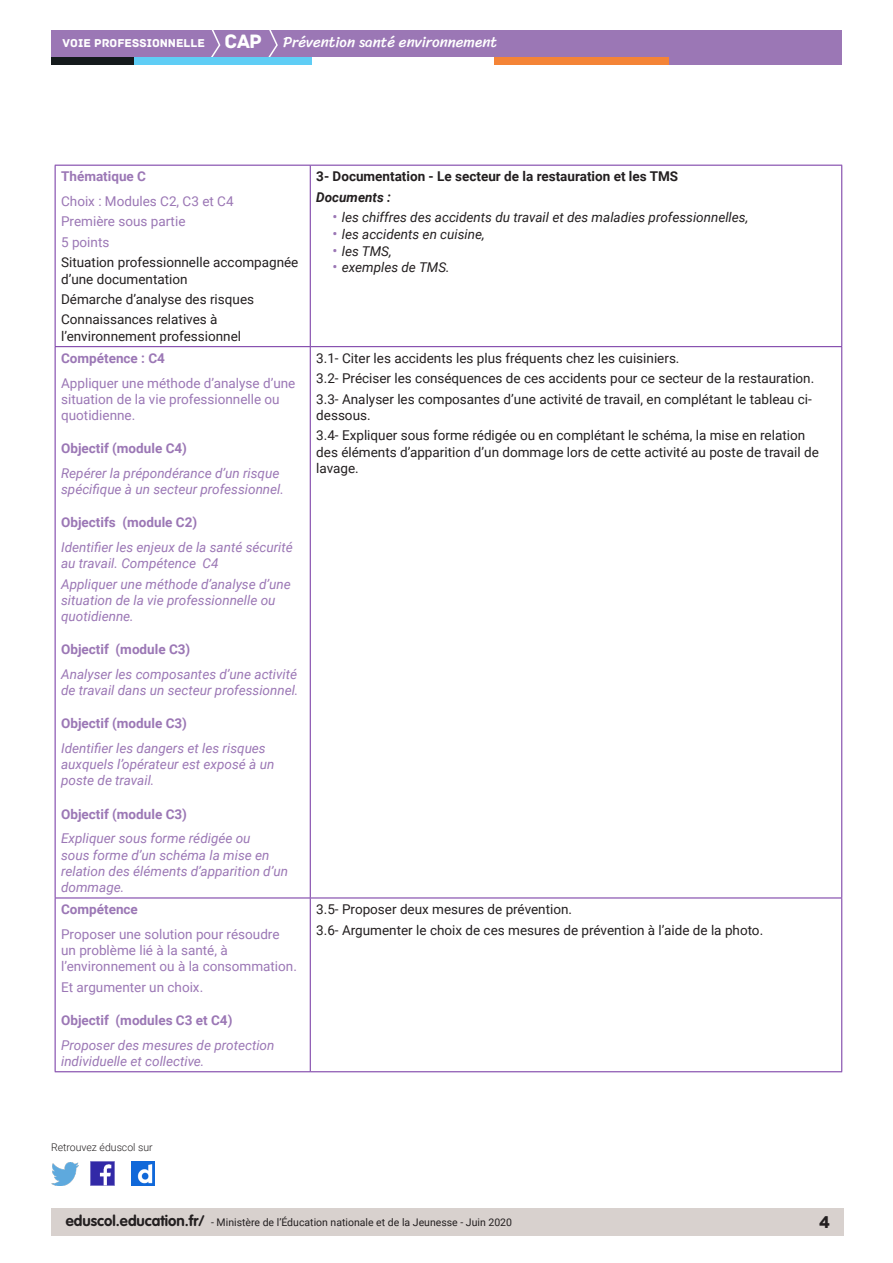
<style>
.page{position:relative;width:893px;height:1263px;background:#fff}
.page>*{position:absolute;margin:0;border:0;box-sizing:border-box;transform-origin:0 0}
.t1{font:18px "Archive";color:#231f20}
.t2{font:15px "Sriracha";color:#fff}
.Corps{font:13.5px/16.2px "Roboto";color:#231f20}
.Corps_Pro{font:italic 13.5px/16.2px "Roboto";color:#9b77b5}
.Corps_Pro-2{font:13.5px/16.2px "Roboto";color:#9b77b5}
.Entête_C1{font:700 13.5px "Roboto";color:#9b77b5}
.t3{font:italic 13.5px "Roboto";color:#231f20}
.Corps-2{font:700 13.5px "Roboto";color:#231f20}
.Corps-3{font:italic 700 13.5px "Roboto";color:#231f20}
.t4{font:10.5px "Roboto";color:#231f20}
.t5{font:300 10.5px "Roboto";color:#231f20}
.s1{font-family:"Archive";font-size:12px}
.s2{font-family:"Archive";font-size:20.4px}
.s3{font-style:normal;font-size:15px;color:#9b77b5}
.s4{font-family:"VAG Rounded Std";font-weight:700;font-size:15px}
</style>
<div class="page">
<div style="left:51px;top:1209px;width:792px;height:27px;background:#d8d1ce"></div>
<div style="left:51px;top:30px;width:791px;height:27px;background:#9b77b5"></div>
<svg style="left:211px;top:30px;width:10px;height:27px"></svg>
<svg style="left:268px;top:30px;width:10px;height:27px"></svg>
<div style="left:133px;top:57px;width:179px;height:8px;background:#5fcdf5"></div>
<div style="left:51px;top:57px;width:82px;height:8px;background:#141a1c"></div>
<div style="left:667px;top:57px;width:175px;height:8px;background:#9b77b5"></div>
<div style="left:494px;top:57px;width:175px;height:8px;background:#f48437"></div>
<img style="left:91px;top:1162px;width:23px;height:23px">
<img style="left:51px;top:1163px;width:28px;height:22px">
<img style="left:132px;top:1162px;width:22px;height:23px">
<hr style="left:55px;top:165px;width:255px;height:1px;background:#7030a0">
<hr style="left:55px;top:166px;width:1px;height:180px;background:#7030a0">
<hr style="left:310px;top:165px;width:532px;height:1px;background:#7030a0">
<hr style="left:310px;top:166px;width:1px;height:180px;background:#7030a0">
<hr style="left:841px;top:166px;width:1px;height:180px;background:#7030a0">
<hr style="left:55px;top:346px;width:255px;height:1px;background:#7030a0">
<hr style="left:55px;top:347px;width:1px;height:550px;background:#7030a0">
<hr style="left:310px;top:346px;width:532px;height:1px;background:#7030a0">
<hr style="left:310px;top:347px;width:1px;height:550px;background:#7030a0">
<hr style="left:841px;top:347px;width:1px;height:550px;background:#7030a0">
<hr style="left:55px;top:897px;width:255px;height:1px;background:#7030a0">
<hr style="left:55px;top:898px;width:1px;height:173px;background:#7030a0">
<hr style="left:310px;top:897px;width:532px;height:1px;background:#7030a0">
<hr style="left:310px;top:898px;width:1px;height:173px;background:#7030a0">
<hr style="left:841px;top:898px;width:1px;height:173px;background:#7030a0">
<hr style="left:55px;top:1071px;width:255px;height:1px;background:#7030a0">
<hr style="left:310px;top:1071px;width:532px;height:1px;background:#7030a0">
<p class="t2" style="left:63px;top:33px;width:436px"><span class="s1">VOIE PROFESSIONNELLE</span> <span class="s2">CAP</span> Prévention santé environnement</p>
<p class="Entête_C1" style="left:61px;top:167px;width:86px">Thématique C</p>
<p class="Corps_Pro-2" style="left:61px;top:193px;width:174px">Choix : Modules C2, C3 et C4</p>
<p class="Corps_Pro-2" style="left:61px;top:213px;width:126px">Première sous partie</p>
<p class="Corps_Pro-2" style="left:61px;top:233px;width:50px">5 points</p>
<p class="Corps" style="left:61px;top:254px;width:239px">Situation professionnelle accompagnée d’une documentation</p>
<p class="Corps" style="left:61px;top:291px;width:194px">Démarche d’analyse des risques</p>
<p class="Corps" style="left:61px;top:311px;width:182px">Connaissances relatives à l’environnement professionnel</p>
<p class="Entête_C1" style="left:61px;top:348px;width:105px">Compétence : C4</p>
<p class="Corps_Pro-2" style="left:61px;top:374px;width:236px">Appliquer une méthode d’analyse d’une situation de la vie professionnelle ou quotidienne.</p>
<p class="Entête_C1" style="left:61px;top:439px;width:127px">Objectif (module C4)</p>
<p class="Corps_Pro" style="left:61px;top:464px;width:224px">Repérer la prépondérance d’un risque spécifique à un secteur professionnel.</p>
<p class="Entête_C1" style="left:61px;top:513px;width:138px">Objectifs (module C2)</p>
<p class="Corps_Pro" style="left:61px;top:538px;width:233px">Identifier les enjeux de la santé sécurité au travail. Compétence C4</p>
<p class="Corps_Pro" style="left:61px;top:575px;width:231px">Appliquer une méthode d’analyse d’une situation de la vie professionnelle ou quotidienne.</p>
<p class="Entête_C1" style="left:61px;top:640px;width:131px">Objectif (module C3)</p>
<p class="Corps_Pro" style="left:61px;top:665px;width:239px">Analyser les composantes d’une activité de travail dans un secteur professionnel.</p>
<p class="Entête_C1" style="left:61px;top:714px;width:127px">Objectif (module C3)</p>
<p class="Corps_Pro" style="left:61px;top:740px;width:215px">Identifier les dangers et les risques auxquels l’opérateur est exposé à un poste de travail.</p>
<p class="Entête_C1" style="left:61px;top:804px;width:127px">Objectif (module C3)</p>
<p class="Corps_Pro" style="left:61px;top:830px;width:228px">Expliquer sous forme rédigée ou<br>sous forme d’un schéma la mise en relation des éléments d’apparition d’un dommage.</p>
<p class="Entête_C1" style="left:61px;top:900px;width:78px">Compétence</p>
<p class="Corps_Pro-2" style="left:61px;top:925px;width:237px">Proposer une solution pour résoudre un problème lié à la santé, à l’environnement ou à la consommation.</p>
<p class="Corps_Pro-2" style="left:61px;top:978px;width:144px">Et argumenter un choix.</p>
<p class="Entête_C1" style="left:61px;top:1011px;width:173px">Objectif (modules C3 et C4)</p>
<p class="Corps_Pro" style="left:61px;top:1036px;width:215px">Proposer des mesures de protection individuelle et collective.</p>
<p class="Corps-2" style="left:316px;top:167px;width:363px">3- Documentation - Le secteur de la restauration et les TMS</p>
<p class="Corps-3" style="left:316px;top:187px;width:76px">Documents :</p>
<p class="t3" style="left:333px;top:208px;width:417px"><span class="s3">•</span> les chiffres des accidents du travail et des maladies professionnelles,</p>
<p class="t3" style="left:333px;top:225px;width:154px"><span class="s3">•</span> les accidents en cuisine,</p>
<p class="t3" style="left:333px;top:241px;width:61px"><span class="s3">•</span> les TMS,</p>
<p class="t3" style="left:333px;top:258px;width:119px"><span class="s3">•</span> exemples de TMS.</p>
<p class="Corps" style="left:316px;top:349px;width:365px">3.1- Citer les accidents les plus fréquents chez les cuisiniers.</p>
<p class="Corps" style="left:316px;top:370px;width:500px">3.2- Préciser les conséquences de ces accidents pour ce secteur de la restauration.</p>
<p class="Corps" style="left:316px;top:390px;width:497px">3.3- Analyser les composantes d’une activité de travail, en complétant le tableau ci&shy;dessous.</p>
<p class="Corps" style="left:316px;top:427px;width:504px">3.4- Expliquer sous forme rédigée ou en complétant le schéma, la mise en relation des éléments d’apparition d’un dommage lors de cette activité au poste de travail de lavage.</p>
<p class="Corps" style="left:316px;top:901px;width:257px">3.5- Proposer deux mesures de prévention.</p>
<p class="Corps" style="left:316px;top:921px;width:448px">3.6- Argumenter le choix de ces mesures de prévention à l’aide de la photo.</p>
<p class="t5" style="left:51px;top:1140px;width:103px">Retrouvez éduscol sur</p>
<p class="t4" style="left:66px;top:1215px;width:448px"><span class="s4">eduscol.education.fr/</span> - Ministère de l’Éducation nationale et de la Jeunesse - Juin 2020</p>
<h1 class="t1" style="left:819px;top:1211px;width:13px">4</h1>
</div>
